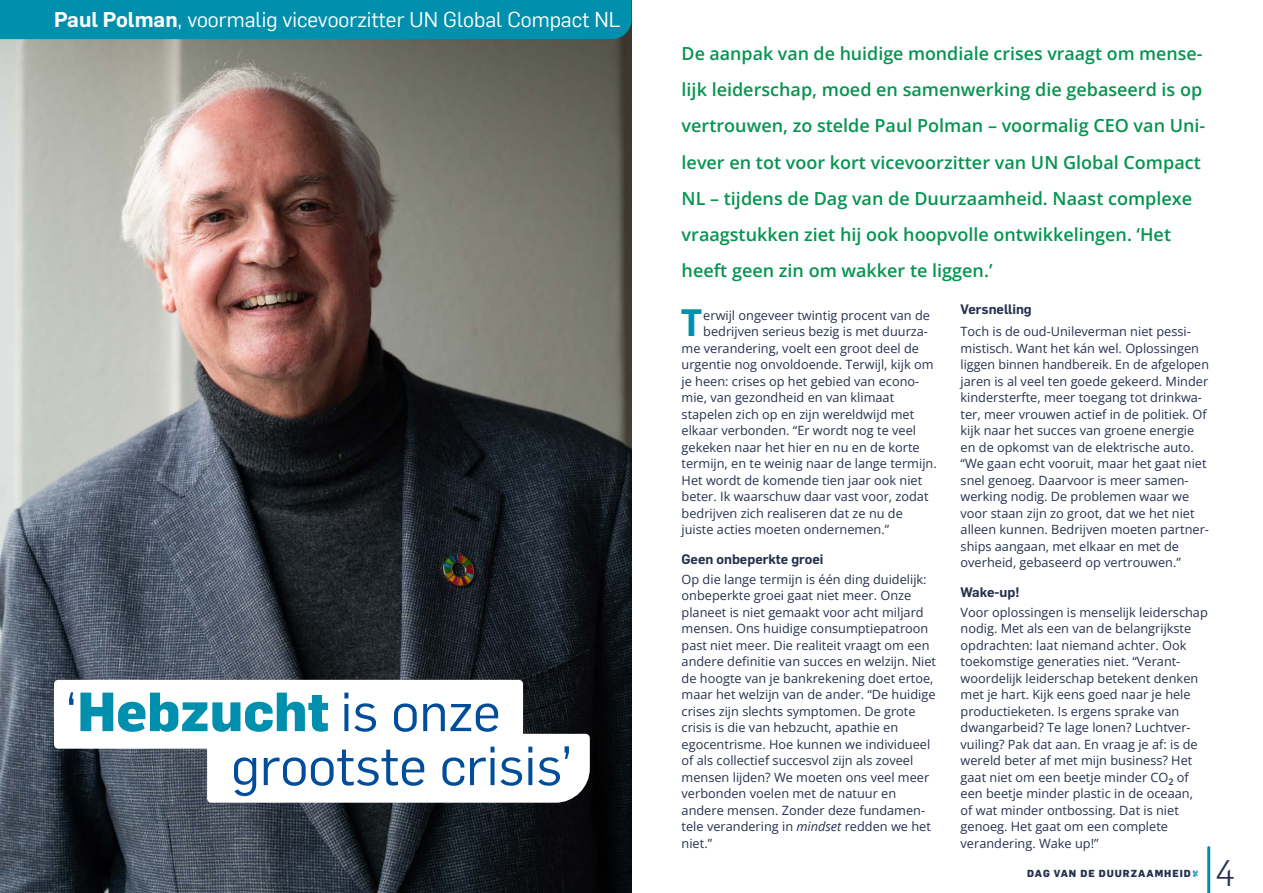
<style>
.page{position:relative;width:1263px;height:893px;background:#fff}
.page>*{position:absolute;margin:0;border:0;box-sizing:border-box;transform-origin:0 0}
.t1{font:54px/54px "Flama";color:#004d9a}
.t2{font:700 37.2px "Open Sans";color:#0090ae}
.t3{font:300 36px "Flama";color:#25314f}
.t4{font:21px "Flama";color:#fff}
.t5{font:600 18px/36px "Open Sans";color:#069451}
.t6{font:600 13.5px "Flama Trial";color:#25314f}
.t7{font:12.75px/16.5px "Open Sans";color:#25314f}
.t8{font:800 9.9px "Flama";letter-spacing:.1em;color:#25314f}
.t9{font:800 6.3px "Flama";color:#0090ae}
.s1{font-family:"Flama Trial";font-weight:600}
.s2{font-weight:800;color:#0090ae}
.s3{font-style:italic}
</style>
<div class="page">
<svg style="left:1207px;top:846px;width:4px;height:47px"></svg>
<hr style="left:1207px;top:847px;width:3px;height:46px;background:#0090ae">
<img style="left:0;top:39px;width:631px;height:854px">
<div style="left:0;top:0;width:631px;height:39px;background:#0090ae"></div>
<div style="left:54px;top:680px;width:469px;height:69px;background:#fff;border-radius:4px"></div>
<svg style="left:207px;top:734px;width:383px;height:69px"></svg>
<h3 class="t4" style="left:54px;top:5px;width:568px"><span class="s1">Paul Polman</span>, voormalig vicevoorzitter UN Global Compact NL</h3>
<h1 class="t1" style="left:231px;top:682px;width:343px;text-indent:-166px">‘<span class="s2">Hebzucht</span> is onze grootste crisis’</h1>
<p class="t5" style="left:682px;top:36px;width:525px">De aanpak van de huidige mondiale crises vraagt om mense&shy;lijk leiderschap, moed en samenwerking die gebaseerd is op vertrouwen, zo stelde Paul Polman – voormalig CEO van Uni&shy;lever en tot voor kort vicevoorzitter van UN Global Compact NL – tijdens de Dag van de Duurzaamheid. Naast complexe vraagstukken ziet hij ook hoopvolle ontwikkelingen. ‘Het heeft geen zin om wakker te liggen.’</p>
<h2 class="t2" style="left:681px;top:296px;width:23px">T</h2>
<p class="t7" style="left:703px;top:306px;width:228px">erwijl ongeveer twintig procent van de</p>
<p class="t7" style="left:703px;top:323px;width:226px">bedrijven serieus bezig is met duurza-</p>
<p class="t7" style="left:682px;top:339px;width:239px">me verandering, voelt een groot deel de</p>
<p class="t7" style="left:682px;top:356px;width:253px">urgentie nog onvoldoende. Terwijl, kijk om</p>
<p class="t7" style="left:682px;top:372px;width:239px">je heen: crises op het gebied van econo-</p>
<p class="t7" style="left:682px;top:389px;width:214px">mie, van gezondheid en van klimaat</p>
<p class="t7" style="left:682px;top:405px;width:234px">stapelen zich op en zijn wereldwijd met</p>
<p class="t7" style="left:682px;top:422px;width:236px">elkaar verbonden. “Er wordt nog te veel</p>
<p class="t7" style="left:682px;top:438px;width:240px">gekeken naar het hier en nu en de korte</p>
<p class="t7" style="left:682px;top:455px;width:257px">termijn, en te weinig naar de lange termijn.</p>
<p class="t7" style="left:682px;top:471px;width:242px">Het wordt de komende tien jaar ook niet</p>
<p class="t7" style="left:682px;top:488px;width:248px">beter. Ik waarschuw daar vast voor, zodat</p>
<p class="t7" style="left:682px;top:504px;width:223px">bedrijven zich realiseren dat ze nu de</p>
<p class="t7" style="left:682px;top:521px;width:209px">juiste acties moeten ondernemen.”</p>
<p class="t6" style="left:682px;top:554px;width:143px">Geen onbeperkte groei</p>
<p class="t7" style="left:682px;top:570px;width:256px">Op die lange termijn is één ding duidelijk: onbeperkte groei gaat niet meer. Onze planeet is niet gemaakt voor acht miljard mensen. Ons huidige consumptiepatroon past niet meer. Die realiteit vraagt om een andere definitie van succes en welzijn. Niet de hoogte van je bankrekening doet ertoe, maar het welzijn van de ander. “De huidige crises zijn slechts symptomen. De grote crisis is die van hebzucht, apathie en egocentrisme. Hoe kunnen we individueel of als collectief succesvol zijn als zoveel mensen lijden? We moeten ons veel meer verbonden voelen met de natuur en andere mensen. Zonder deze fundamen&shy;tele verandering in <span class="s3">mindset</span> redden we het niet.”</p>
<p class="t6" style="left:960px;top:304px;width:73px">Versnelling</p>
<p class="t7" style="left:960px;top:323px;width:250px">Toch is de oud-Unileverman niet pessi&shy;mistisch. Want het kán wel. Oplossingen liggen binnen handbereik. En de afgelopen jaren is al veel ten goede gekeerd. Minder kindersterfte, meer toegang tot drinkwa&shy;ter, meer vrouwen actief in de politiek. Of kijk naar het succes van groene energie en de opkomst van de elektrische auto. “We gaan echt vooruit, maar het gaat niet snel genoeg. Daarvoor is meer samen&shy;werking nodig. De problemen waar we voor staan zijn zo groot, dat we het niet alleen kunnen. Bedrijven moeten partner&shy;ships aangaan, met elkaar en met de overheid, gebaseerd op vertrouwen.”</p>
<p class="t6" style="left:960px;top:587px;width:60px">Wake-up!</p>
<p class="t7" style="left:960px;top:604px;width:249px">Voor oplossingen is menselijk leiderschap nodig. Met als een van de belangrijkste opdrachten: laat niemand achter. Ook toekomstige generaties niet. “Verant&shy;woordelijk leiderschap betekent denken met je hart. Kijk eens goed naar je hele productieketen. Is ergens sprake van dwangarbeid? Te lage lonen? Luchtver&shy;vuiling? Pak dat aan. En vraag je af: is de wereld beter af met mijn business? Het gaat niet om een beetje minder CO<sub>2</sub> of een beetje minder plastic in de oceaan, of wat minder ontbossing. Dat is niet genoeg. Het gaat om een complete verandering. Wake up!”</p>
<p class="t8" style="left:1027px;top:866px;width:165px">DAG VAN DE DUURZAAMHEID</p>
<h3 class="t3" style="left:1215px;top:849px;width:22px">4</h3>
<p class="t9" style="left:1200px;top:869px;width:9px;rotate:90deg">24</p>
</div>
